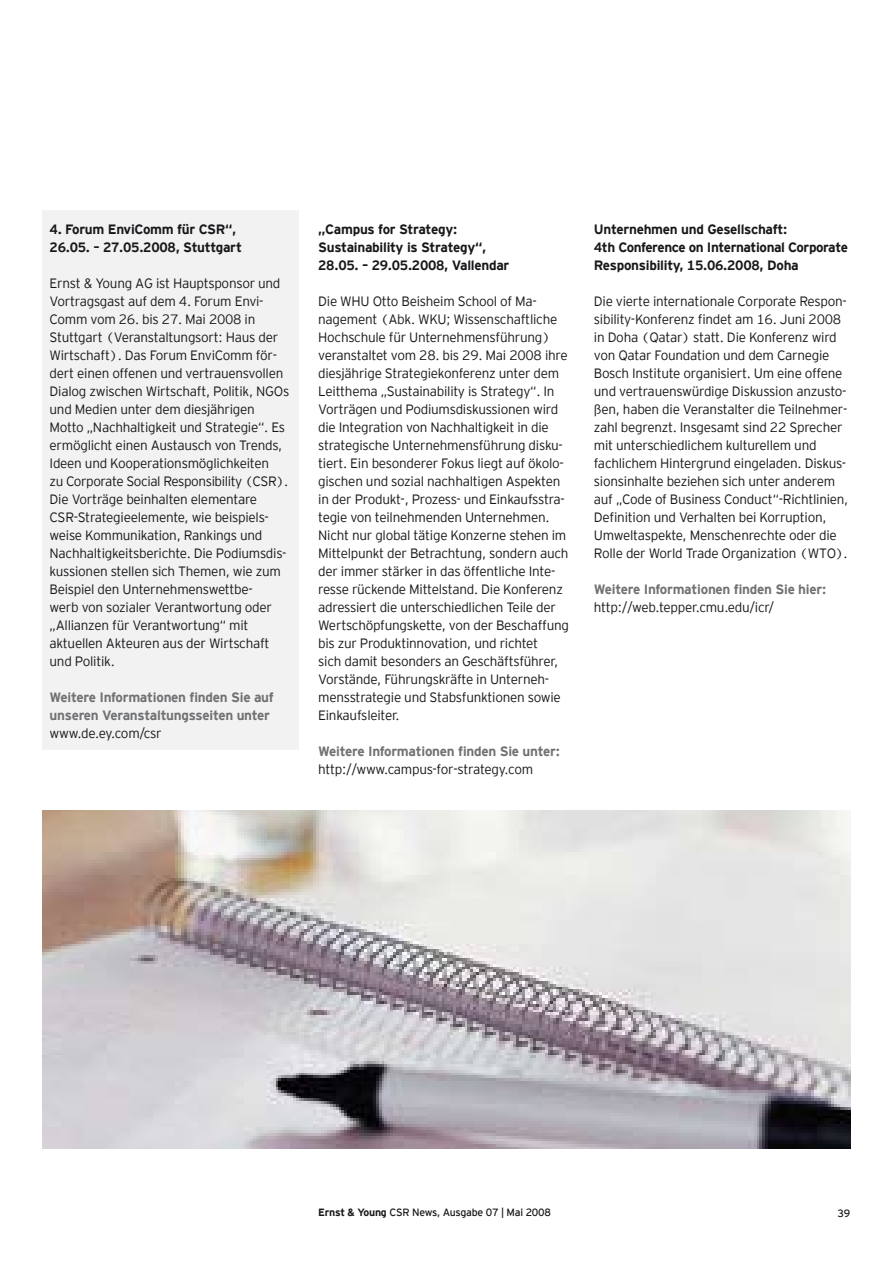
<style>
.page{position:relative;width:893px;height:1263px;background:#fff}
.page>*{position:absolute;margin:0;border:0;box-sizing:border-box;transform-origin:0 0}
.t1{font:300 13.5px/18px "EY Interstate";letter-spacing:-.02em;color:#1a171b}
.t2{font:700 13.5px/18px "EY Interstate";letter-spacing:-.02em;color:#1a171b}
.t3{font:700 13.5px/18px "EY Interstate";letter-spacing:-.02em;color:#707173}
.t4{font:10.5px "EY Interstate";letter-spacing:-.02em;color:#1a171b}
.s1{font-weight:700}
</style>
<div class="page">
<div style="left:43px;top:210px;width:256px;height:539px;background:#f2f2f3"></div>
<img style="left:43px;top:810px;width:807px;height:339px">
<p class="t2" style="left:50px;top:219px;width:194px">4. Forum EnviComm für CSR“,<br>26.05. – 27.05.2008, Stuttgart</p>
<p class="t1" style="left:50px;top:273px;width:241px">Ernst &amp; Young AG ist Hauptsponsor und Vortragsgast auf dem 4. Forum Envi-Comm vom 26. bis 27. Mai 2008 in Stuttgart (Veranstaltungsort: Haus der Wirtschaft). Das Forum EnviComm för&shy;dert einen offenen und vertrauensvollen Dialog zwischen Wirtschaft, Politik, NGOs und Medien unter dem diesjährigen Motto „Nachhaltigkeit und Strategie“. Es ermöglicht einen Austausch von Trends, Ideen und Kooperationsmöglichkeiten<br>zu Corporate Social Responsibility (CSR).<br>Die Vorträge beinhalten elementare CSR-Strategieelemente, wie beispiels&shy;weise Kommunikation, Rankings und Nachhaltigkeitsberichte. Die Podiumsdis&shy;kussionen stellen sich Themen, wie zum Beispiel den Unternehmenswettbe-<br>werb von sozialer Verantwortung oder „Allianzen für Verantwortung“ mit aktuellen Akteuren aus der Wirtschaft und Politik.</p>
<p class="t3" style="left:50px;top:687px;width:226px">Weitere Informationen finden Sie auf unseren Veranstaltungsseiten unter</p>
<p class="t1" style="left:50px;top:723px;width:114px">www.de.ey.com/csr</p>
<p class="t2" style="left:318px;top:219px;width:193px">„Campus for Strategy:<br>Sustainability is Strategy“,<br>28.05. – 29.05.2008, Vallendar</p>
<p class="t1" style="left:318px;top:291px;width:252px">Die WHU Otto Beisheim School of Ma&shy;nagement (Abk. WKU; Wissenschaftliche Hochschule für Unternehmensführung) veranstaltet vom 28. bis 29. Mai 2008 ihre diesjährige Strategiekonferenz unter dem Leitthema „Sustainability is Strategy“. In Vorträgen und Podiumsdiskussionen wird die Integration von Nachhaltigkeit in die strategische Unternehmensführung disku&shy;tiert. Ein besonderer Fokus liegt auf ökolo&shy;gischen und sozial nachhaltigen Aspekten in der Produkt-, Prozess- und Einkaufsstra&shy;tegie von teilnehmenden Unternehmen.<br>Nicht nur global tätige Konzerne stehen im Mittelpunkt der Betrachtung, sondern auch der immer stärker in das öffentliche Inte&shy;resse rückende Mittelstand. Die Konferenz adressiert die unterschiedlichen Teile der Wertschöpfungskette, von der Beschaffung bis zur Produktinnovation, und richtet<br>sich damit besonders an Geschäftsführer, Vorstände, Führungskräfte in Unterneh&shy;mensstrategie und Stabsfunktionen sowie Einkaufsleiter.</p>
<p class="t3" style="left:318px;top:741px;width:243px">Weitere Informationen finden Sie unter:</p>
<p class="t1" style="left:318px;top:759px;width:216px">http://www.campus-for-strategy.com</p>
<p class="t2" style="left:594px;top:219px;width:256px">Unternehmen und Gesellschaft:<br>4th Conference on International Corporate<br>Responsibility, 15.06.2008, Doha</p>
<p class="t1" style="left:594px;top:291px;width:256px">Die vierte internationale Corporate Respon&shy;sibility-Konferenz findet am 16. Juni 2008 in Doha (Qatar) statt. Die Konferenz wird von Qatar Foundation und dem Carnegie Bosch Institute organisiert. Um eine offene und vertrauenswürdige Diskussion anzusto&shy;ßen, haben die Veranstalter die Teilnehmer&shy;zahl begrenzt. Insgesamt sind 22 Sprecher mit unterschiedlichem kulturellem und fachlichem Hintergrund eingeladen. Diskus&shy;sionsinhalte beziehen sich unter anderem auf „Code of Business Conduct“-Richtlinien, Definition und Verhalten bei Korruption, Umweltaspekte, Menschenrechte oder die Rolle der World Trade Organization (WTO).</p>
<p class="t3" style="left:594px;top:579px;width:234px">Weitere Informationen finden Sie hier:</p>
<p class="t1" style="left:594px;top:597px;width:182px">http://web.tepper.cmu.edu/icr/</p>
<p class="t4" style="left:318px;top:1204px;width:234px"><span class="s1">Ernst &amp; Young</span> CSR News, Ausgabe 07 | Mai 2008</p>
<p class="t4" style="left:838px;top:1206px;width:14px">39</p>
</div>
